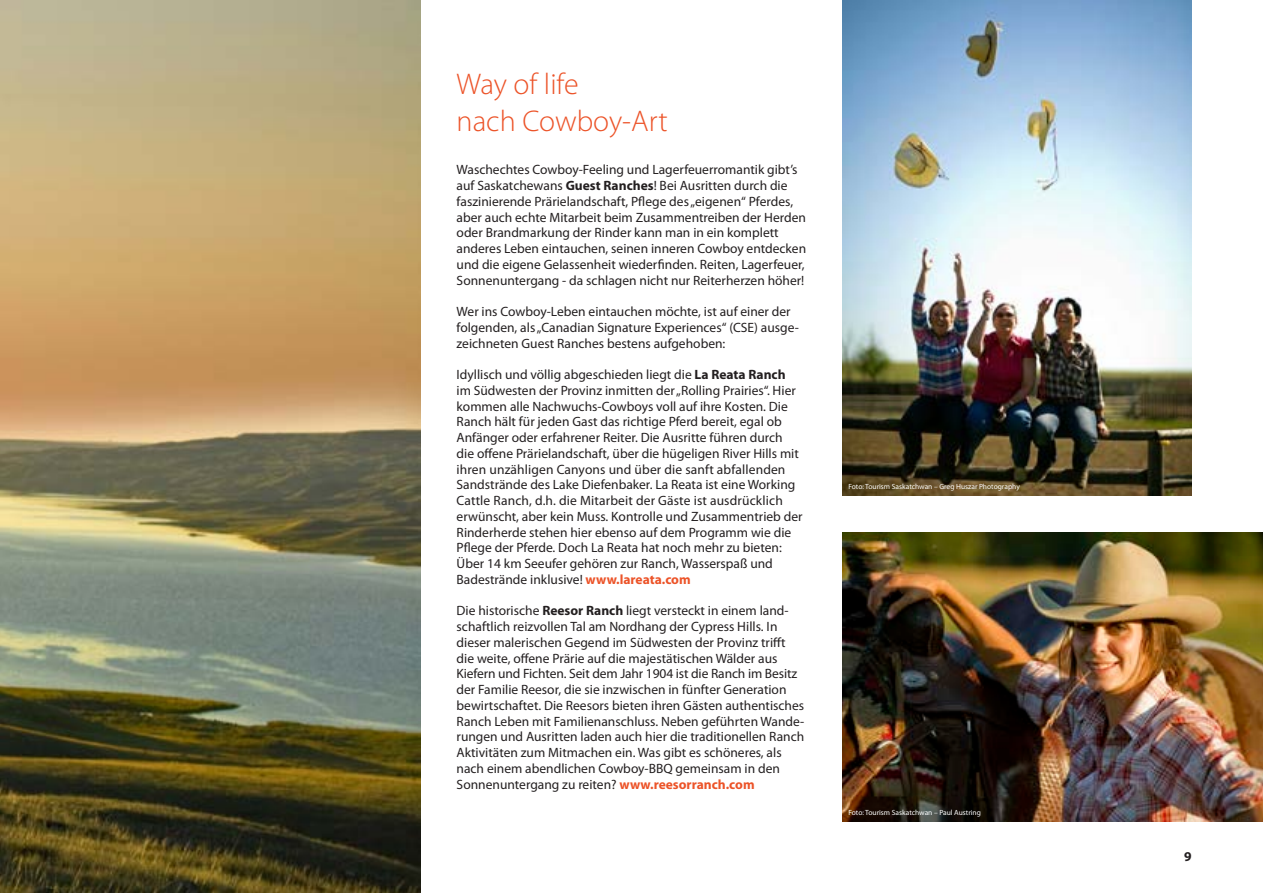
<style>
.page{position:relative;width:1263px;height:893px;background:#fff}
.page>*{position:absolute;margin:0;border:0;box-sizing:border-box;transform-origin:0 0}
.t1{font:300 30px/37.3px "Myriad Pro";color:#ec5328}
.t2{font:13.5px/15.8px "Myriad Pro";color:#231f20}
.t3{font:700 13.5px "Myriad Pro";color:#231f20}
.t4{font:7.5px "Myriad Pro";color:#fff}
.s1{font-weight:700}
.s2{font-weight:700;color:#ec5328}
</style>
<div class="page">
<img style="left:0;top:0;width:421px;height:893px">
<img style="left:842px;top:533px;width:421px;height:289px">
<img style="left:842px;top:0;width:350px;height:495px">
<h1 class="t1" style="left:457px;top:65px;width:212px">Way of life<br>nach Cowboy-Art</h1>
<p class="t2" style="left:457px;top:162px;width:351px">Waschechtes Cowboy-Feeling und Lagerfeuerromantik gibt’s auf Saskatchewans <span class="s1">Guest Ranches</span>! Bei Ausritten durch die faszinierende Prärielandschaft, Pflege des „eigenen“ Pferdes, aber auch echte Mitarbeit beim Zusammentreiben der Herden oder Brandmarkung der Rinder kann man in ein komplett anderes Leben eintauchen, seinen inneren Cowboy entdecken und die eigene Gelassenheit wiederfinden. Reiten, Lagerfeuer, Sonnenuntergang - da schlagen nicht nur Reiterherzen höher!</p>
<p class="t2" style="left:457px;top:303px;width:344px">Wer ins Cowboy-Leben eintauchen möchte, ist auf einer der folgenden, als „Canadian Signature Experiences“ (CSE) ausge&shy;zeichneten Guest Ranches bestens aufgehoben:</p>
<p class="t2" style="left:457px;top:366px;width:347px">Idyllisch und völlig abgeschieden liegt die <span class="s1">La Reata Ranch </span>im Südwesten der Provinz inmitten der „Rolling Prairies“. Hier kommen alle Nachwuchs-Cowboys voll auf ihre Kosten. Die Ranch hält für jeden Gast das richtige Pferd bereit, egal ob Anfänger oder erfahrener Reiter. Die Ausritte führen durch die offene Prärielandschaft, über die hügeligen River Hills mit ihren unzähligen Canyons und über die sanft abfallenden Sandstrände des Lake Diefenbaker. La Reata ist eine Working Cattle Ranch, d.h. die Mitarbeit der Gäste ist ausdrücklich erwünscht, aber kein Muss. Kontrolle und Zusammentrieb der Rinderherde stehen hier ebenso auf dem Programm wie die Pflege der Pferde. Doch La Reata hat noch mehr zu bieten:<br>Über 14 km Seeufer gehören zur Ranch, Wasserspaß und Badestrände inklusive! <span class="s2">www.lareata.com</span></p>
<p class="t2" style="left:457px;top:603px;width:349px">Die historische <span class="s1">Reesor Ranch</span> liegt versteckt in einem land&shy;schaftlich reizvollen Tal am Nordhang der Cypress Hills. In dieser malerischen Gegend im Südwesten der Provinz trifft die weite, offene Prärie auf die majestätischen Wälder aus Kiefern und Fichten. Seit dem Jahr 1904 ist die Ranch im Besitz der Familie Reesor, die sie inzwischen in fünfter Generation bewirtschaftet. Die Reesors bieten ihren Gästen authentisches Ranch Leben mit Familienanschluss. Neben geführten Wande&shy;rungen und Ausritten laden auch hier die traditionellen Ranch Aktivitäten zum Mitmachen ein. Was gibt es schöneres, als nach einem abendlichen Cowboy-BBQ gemeinsam in den Sonnenuntergang zu reiten? <span class="s2">www.reesorranch.com</span></p>
<p class="t4" style="left:848px;top:482px;width:173px">Foto: Tourism Saskatchwan – Greg Huszar Photography</p>
<p class="t4" style="left:848px;top:808px;width:134px">Foto: Tourism Saskatchwan – Paul Austring</p>
<p class="t3" style="left:1184px;top:848px;width:9px">9</p>
</div>
